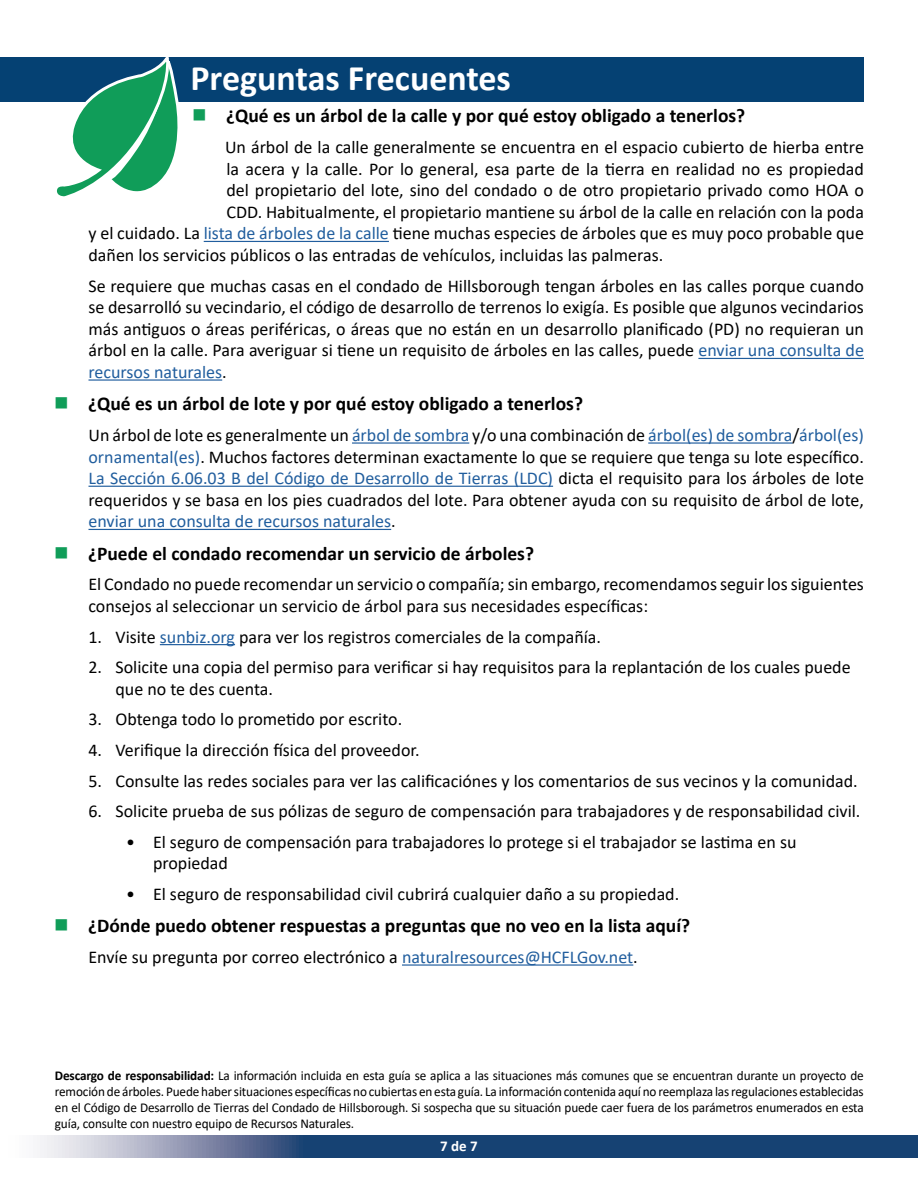
<style>
.page{position:relative;width:918px;height:1188px;background:#fff}
.page>*{position:absolute;margin:0;border:0;box-sizing:border-box;transform-origin:0 0}
.t1{font:700 36px "Calibri";color:#fff}
.t2{font:700 19.5px "Calibri";color:#000}
.t3{font:18px/21.6px "Calibri";color:#000}
.t4{font:700 15px "Calibri";color:#fff}
.t5{font:13.5px/16.2px "Calibri";letter-spacing:-.01em;color:#000;text-align:justify}
.s1{color:#109d59}
.s2{color:#215e9e}
.s3{font-weight:700}
</style>
<div class="page">
<svg style="left:40px;top:1136px;width:878px;height:21px;background:#3d5e87"></svg>
<div style="left:0;top:57px;width:864px;height:45px;background:#054173"></div>
<svg style="left:57px;top:57px;width:122px;height:140px"></svg>
<hr style="left:204px;top:241px;width:185px;height:1px;background:#215e9e">
<hr style="left:698px;top:358px;width:166px;height:1px;background:#215e9e">
<hr style="left:88px;top:379px;width:134px;height:2px;background:#215e9e">
<hr style="left:352px;top:442px;width:117px;height:2px;background:#215e9e">
<hr style="left:648px;top:442px;width:144px;height:2px;background:#215e9e">
<hr style="left:88px;top:486px;width:465px;height:1px;background:#215e9e">
<hr style="left:88px;top:529px;width:303px;height:1px;background:#215e9e">
<hr style="left:160px;top:644px;width:75px;height:1px;background:#215e9e">
<hr style="left:402px;top:964px;width:231px;height:2px;background:#215e9e">
<p class="t1" style="left:190px;top:53px;width:322px">Preguntas Frecuentes</p>
<p class="t2" style="left:192px;top:102px;width:555px"><span class="s1">■</span> ¿Qué es un árbol de la calle y por qué estoy obligado a tenerlos?</p>
<p class="t3" style="left:225px;top:136px;width:640px">Un árbol de la calle generalmente se encuentra en el espacio cubierto de hierba entre</p>
<p class="t3" style="left:227px;top:157px;width:639px">la acera y la calle. Por lo general, esa parte de la tierra en realidad no es propiedad</p>
<p class="t3" style="left:227px;top:179px;width:639px">del propietario del lote, sino del condado o de otro propietario privado como HOA o</p>
<p class="t3" style="left:227px;top:201px;width:639px">CDD. Habitualmente, el propietario mantiene su árbol de la calle en relación con la poda</p>
<p class="t3" style="left:88px;top:222px;width:777px">y el cuidado. La <span class="s2">lista de árboles de la calle</span> tiene muchas especies de árboles que es muy poco probable que</p>
<p class="t3" style="left:88px;top:244px;width:576px">dañen los servicios públicos o las entradas de vehículos, incluidas las palmeras.</p>
<p class="t3" style="left:88px;top:274px;width:777px;text-align:justify">Se requiere que muchas casas en el condado de Hillsborough tengan árboles en las calles porque cuando se desarrolló su vecindario, el código de desarrollo de terrenos lo exigía. Es posible que algunos vecindarios más antiguos o áreas periféricas, o áreas que no están en un desarrollo planificado (PD) no requieran un árbol en la calle. Para averiguar si tiene un requisito de árboles en las calles, puede <span class="s2">enviar una consulta de recursos naturales</span>.</p>
<p class="t2" style="left:54px;top:390px;width:531px"><span class="s1">■</span> ¿Qué es un árbol de lote y por qué estoy obligado a tenerlos?</p>
<p class="t3" style="left:88px;top:424px;width:777px;text-align:justify">Un árbol de lote es generalmente un <span class="s2">árbol de sombra</span> y/o una combinación de <span class="s2">árbol(es) de sombra</span>/<span class="s2">árbol(es) ornamental(es)</span>. Muchos factores determinan exactamente lo que se requiere que tenga su lote específico.<br><span class="s2">La Sección 6.06.03 B del Código de Desarrollo de Tierras (LDC)</span> dicta el requisito para los árboles de lote requeridos y se basa en los pies cuadrados del lote. Para obtener ayuda con su requisito de árbol de lote, <span class="s2">enviar una consulta de recursos naturales</span>.</p>
<p class="t2" style="left:54px;top:540px;width:482px"><span class="s1">■</span> ¿Puede el condado recomendar un servicio de árboles?</p>
<p class="t3" style="left:88px;top:573px;width:777px">El Condado no puede recomendar un servicio o compañía; sin embargo, recomendamos seguir los siguientes consejos al seleccionar un servicio de árbol para sus necesidades específicas:</p>
<p class="t3" style="left:88px;top:625px;width:514px">1. Visite <span class="s2">sunbiz.org</span> para ver los registros comerciales de la compañía.</p>
<p class="t3" style="left:116px;top:656px;width:737px;text-indent:-27px">2. Solicite una copia del permiso para verificar si hay requisitos para la replantación de los cuales puede que no te des cuenta.</p>
<p class="t3" style="left:88px;top:708px;width:315px">3. Obtenga todo lo prometido por escrito.</p>
<p class="t3" style="left:88px;top:739px;width:333px">4. Verifique la dirección física del proveedor.</p>
<p class="t3" style="left:88px;top:769px;width:771px">5. Consulte las redes sociales para ver las calificaciónes y los comentarios de sus vecinos y la comunidad.</p>
<p class="t3" style="left:88px;top:800px;width:773px">6. Solicite prueba de sus pólizas de seguro de compensación para trabajadores y de responsabilidad civil.</p>
<p class="t3" style="left:153px;top:831px;width:645px;text-indent:-27px">• El seguro de compensación para trabajadores lo protege si el trabajador se lastima en su propiedad</p>
<p class="t3" style="left:126px;top:883px;width:555px">• El seguro de responsabilidad civil cubrirá cualquier daño a su propiedad.</p>
<p class="t2" style="left:54px;top:912px;width:638px"><span class="s1">■</span> ¿Dónde puedo obtener respuestas a preguntas que no veo en la lista aquí?</p>
<p class="t3" style="left:88px;top:946px;width:551px">Envíe su pregunta por correo electrónico a <span class="s2">naturalresources@HCFLGov.net</span>.</p>
<p class="t5" style="left:55px;top:1067px;width:810px"><span class="s3">Descargo de responsabilidad:</span> La información incluida en esta guía se aplica a las situaciones más comunes que se encuentran durante un proyecto de remoción de árboles. Puede haber situaciones específicas no cubiertas en esta guía. La información contenida aquí no reemplaza las regulaciones establecidas en el Código de Desarrollo de Tierras del Condado de Hillsborough. Si sospecha que su situación puede caer fuera de los parámetros enumerados en esta guía, consulte con nuestro equipo de Recursos Naturales.</p>
<p class="t4" style="left:440px;top:1136px;width:39px">7 de 7</p>
</div>
